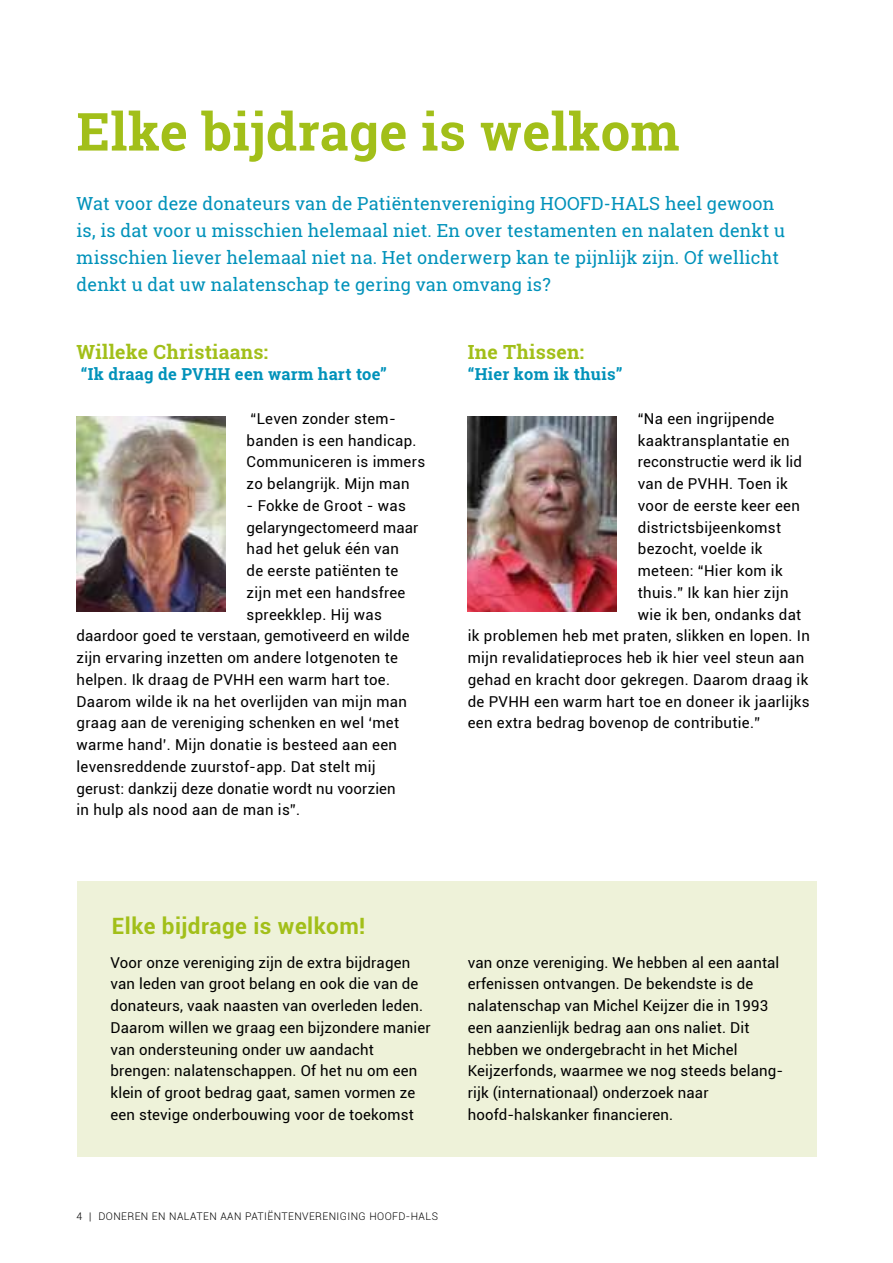
<style>
.page{position:relative;width:893px;height:1263px;background:#fff}
.page>*{position:absolute;margin:0;border:0;box-sizing:border-box;transform-origin:0 0}
.t1{font:700 52.5px "Roboto Slab";letter-spacing:.01em;color:#a2bf19}
.t2{font:700 22.5px "Roboto";letter-spacing:.02em;color:#a2bf19}
.t3{font:700 19.5px "Roboto Slab";letter-spacing:.015em;color:#a2bf19}
.t4{font:18px/27px "Roboto Slab";letter-spacing:.01em;color:#0092ba}
.t5{font:700 16.5px "Roboto Slab";letter-spacing:.015em;color:#0092ba}
.t6{font:15px/21.8px "Roboto";letter-spacing:.01em;color:#000}
.t7{font:300 10.5px "Roboto";letter-spacing:.04em;color:#000}
</style>
<div class="page">
<div style="left:77px;top:881px;width:739px;height:275px;background:#eef2d9"></div>
<img style="left:77px;top:416px;width:148px;height:196px">
<img style="left:468px;top:416px;width:149px;height:196px">
<h1 class="t1" style="left:77px;top:109px;width:604px">Elke bijdrage is welkom</h1>
<p class="t4" style="left:77px;top:192px;width:710px">Wat voor deze donateurs van de Patiëntenvereniging HOOFD-HALS heel gewoon is, is dat voor u misschien helemaal niet. En over testamenten en nalaten denkt u misschien liever helemaal niet na. Het onderwerp kan te pijnlijk zijn. Of wellicht denkt u dat uw nalatenschap te gering van omvang is?</p>
<h3 class="t3" style="left:77px;top:343px;width:193px">Willeke Christiaans:</h3>
<p class="t5" style="left:81px;top:367px;width:308px">“Ik draag de PVHH een warm hart toe”</p>
<p class="t6" style="left:247px;top:409px;width:180px">“Leven zonder stem&shy;banden is een handicap.<br>Communiceren is immers zo belangrijk. Mijn man</p>
<p class="t6" style="left:247px;top:496px;width:161px">- Fokke de Groot - was</p>
<p class="t6" style="left:247px;top:517px;width:173px">gelaryngectomeerd maar</p>
<p class="t6" style="left:247px;top:539px;width:154px">had het geluk één van</p>
<p class="t6" style="left:247px;top:561px;width:153px">de eerste patiënten te</p>
<p class="t6" style="left:247px;top:583px;width:160px">zijn met een handsfree</p>
<p class="t6" style="left:247px;top:604px;width:137px">spreekklep. Hij was</p>
<p class="t6" style="left:77px;top:626px;width:335px">daardoor goed te verstaan, gemotiveerd en wilde</p>
<p class="t6" style="left:77px;top:648px;width:323px">zijn ervaring inzetten om andere lotgenoten te</p>
<p class="t6" style="left:77px;top:670px;width:315px">helpen. Ik draag de PVHH een warm hart toe.</p>
<p class="t6" style="left:77px;top:691px;width:332px">Daarom wilde ik na het overlijden van mijn man</p>
<p class="t6" style="left:77px;top:713px;width:324px">graag aan de vereniging schenken en wel ‘met</p>
<p class="t6" style="left:77px;top:735px;width:322px">warme hand’. Mijn donatie is besteed aan een</p>
<p class="t6" style="left:77px;top:757px;width:301px">levensreddende zuurstof-app. Dat stelt mij</p>
<p class="t6" style="left:77px;top:778px;width:321px">gerust: dankzij deze donatie wordt nu voorzien</p>
<p class="t6" style="left:77px;top:800px;width:225px">in hulp als nood aan de man is”.</p>
<h2 class="t2" style="left:112px;top:917px;width:255px">Elke bijdrage is welkom!</h2>
<h3 class="t3" style="left:468px;top:343px;width:118px">Ine Thissen:</h3>
<p class="t5" style="left:468px;top:367px;width:156px">“Hier kom ik thuis”</p>
<p class="t6" style="left:638px;top:409px;width:138px">“Na een ingrijpende</p>
<p class="t6" style="left:638px;top:430px;width:153px">kaaktransplantatie en</p>
<p class="t6" style="left:638px;top:452px;width:166px">reconstructie werd ik lid</p>
<p class="t6" style="left:638px;top:474px;width:151px">van de PVHH. Toen ik</p>
<p class="t6" style="left:638px;top:496px;width:163px">voor de eerste keer een</p>
<p class="t6" style="left:638px;top:517px;width:145px">districtsbijeenkomst</p>
<p class="t6" style="left:638px;top:539px;width:126px">bezocht, voelde ik</p>
<p class="t6" style="left:638px;top:561px;width:146px">meteen: “Hier kom ik</p>
<p class="t6" style="left:638px;top:583px;width:152px">thuis.” Ik kan hier zijn</p>
<p class="t6" style="left:638px;top:604px;width:165px">wie ik ben, ondanks dat</p>
<p class="t6" style="left:468px;top:626px;width:344px">ik problemen heb met praten, slikken en lopen. In</p>
<p class="t6" style="left:468px;top:648px;width:338px">mijn revalidatieproces heb ik hier veel steun aan</p>
<p class="t6" style="left:468px;top:670px;width:342px">gehad en kracht door gekregen. Daarom draag ik</p>
<p class="t6" style="left:468px;top:691px;width:343px">de PVHH een warm hart toe en doneer ik jaarlijks</p>
<p class="t6" style="left:468px;top:713px;width:294px">een extra bedrag bovenop de contributie.”</p>
<p class="t6" style="left:111px;top:952px;width:322px">Voor onze vereniging zijn de extra bijdragen van leden van groot belang en ook die van de donateurs, vaak naasten van overleden leden.<br>Daarom willen we graag een bijzondere manier van ondersteuning onder uw aandacht brengen: nalatenschappen. Of het nu om een klein of groot bedrag gaat, samen vormen ze een stevige onderbouwing voor de toekomst</p>
<p class="t6" style="left:468px;top:952px;width:317px">van onze vereniging. We hebben al een aantal erfenissen ontvangen. De bekendste is de nalatenschap van Michel Keijzer die in 1993 een aanzienlijk bedrag aan ons naliet. Dit hebben we ondergebracht in het Michel Keijzerfonds, waarmee we nog steeds belang&shy;rijk (internationaal) onderzoek naar hoofd-halskanker financieren.</p>
<p class="t7" style="left:77px;top:1212px;width:363px">4 | DONEREN EN NALATEN AAN PATIËNTENVERENIGING HOOFD-HALS</p>
</div>
